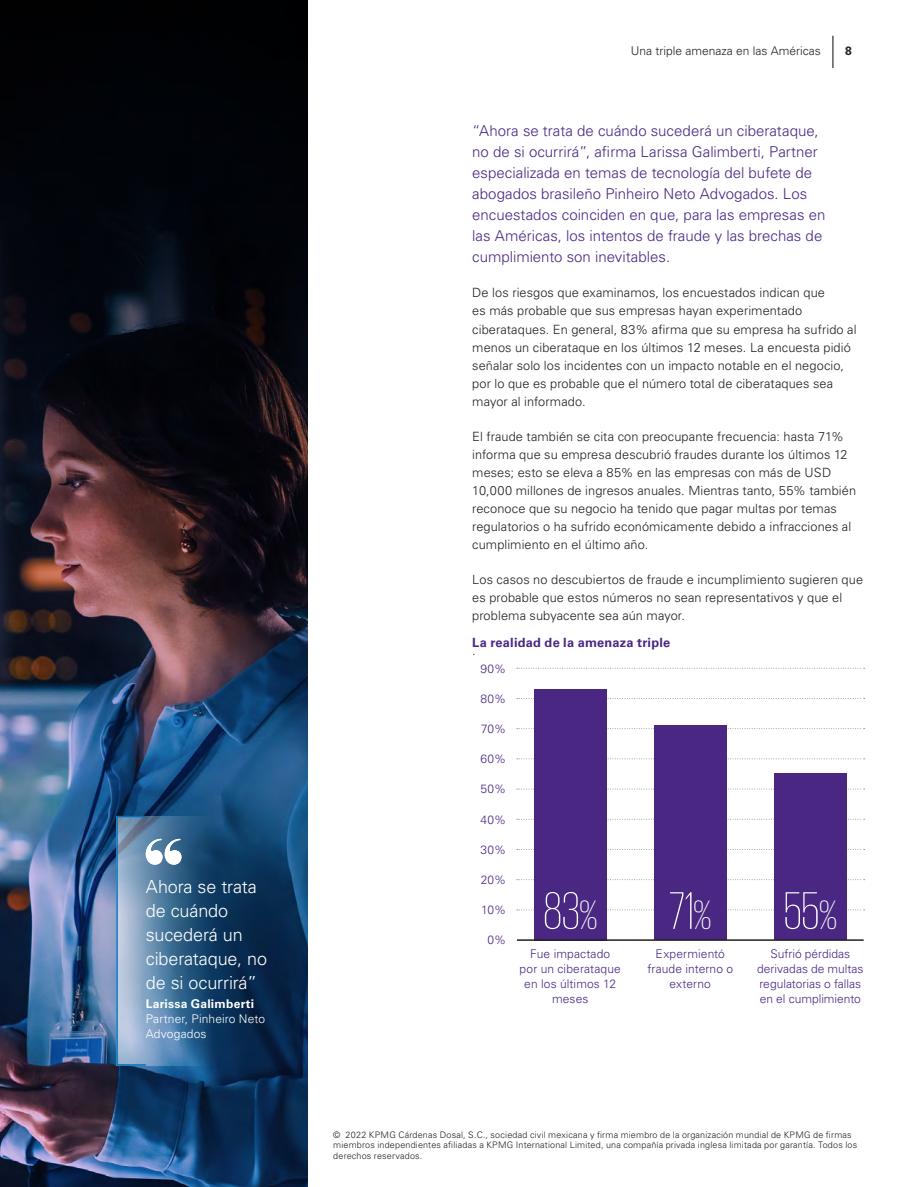
<style>
.page{position:relative;width:919px;height:1187px;background:#fff}
.page>*{position:absolute;margin:0;border:0;box-sizing:border-box;transform-origin:0 0}
.t1{font:200 54px "KPMG";color:#fff}
.t2{font:300 18px/24px "Univers LT Std";letter-spacing:-.005em;color:#fff}
.t3{font:300 15px/21px "Univers LT Std";color:#4a2783}
.t4{font:300 12.75px/18px "Univers LT Std";letter-spacing:.005em;color:#231f20}
.t5{font:700 12.75px "Univers LT Std";letter-spacing:.02em;color:#4a2783}
.t6{font:300 12px/15px "Univers LT Std";letter-spacing:.005em;color:#4a2783;text-align:center}
.t7{font:300 12px/15px "Univers LT Std";letter-spacing:.005em;color:#fff}
.t8{font:300 12px "Univers LT Std";color:#231f20}
.t9{font:700 12px "Univers LT Std";letter-spacing:.02em;color:#fff}
.t10{font:700 12px "Univers LT Std";color:#231f20}
.t11{font:300 9px/10.5px "Univers LT Std";letter-spacing:.02em;color:#231f20}
.s1{font-size:42px}
</style>
<div class="page">
<svg style="left:517px;top:909px;width:347px;height:1px"></svg>
<svg style="left:517px;top:879px;width:347px;height:1px"></svg>
<svg style="left:517px;top:849px;width:347px;height:1px"></svg>
<svg style="left:517px;top:818px;width:347px;height:1px"></svg>
<svg style="left:517px;top:788px;width:347px;height:1px"></svg>
<svg style="left:517px;top:758px;width:347px;height:1px"></svg>
<svg style="left:517px;top:728px;width:347px;height:1px"></svg>
<svg style="left:517px;top:698px;width:347px;height:1px"></svg>
<svg style="left:517px;top:667px;width:347px;height:1px"></svg>
<img style="left:0;top:726px;width:308px;height:460px">
<svg style="left:0;top:0;width:308px;height:726px;background:#19151e"></svg>
<svg style="left:119px;top:815px;width:189px;height:250px;background:#2d557a"></svg>
<div style="left:116px;top:815px;width:30px;height:250px;border:2px solid #0072bc"></div>
<svg style="left:146px;top:838px;width:35px;height:26px"></svg>
<div style="left:774px;top:773px;width:72px;height:167px;background:#4a2783"></div>
<div style="left:654px;top:725px;width:72px;height:215px;background:#4a2783"></div>
<div style="left:534px;top:689px;width:72px;height:251px;background:#4a2783"></div>
<hr style="left:517px;top:939px;width:346px;height:1px;background:#231f20">
<hr style="left:832px;top:36px;width:1px;height:32px;background:#231f20">
<h2 class="t2" style="left:146px;top:874px;width:123px">Ahora se trata de cuándo sucederá un ciberataque, no de si ocurrirá”</h2>
<p class="t9" style="left:146px;top:996px;width:110px">Larissa Galimberti</p>
<p class="t7" style="left:146px;top:1011px;width:121px">Partner, Pinheiro Neto<br>Advogados</p>
<p class="t8" style="left:630px;top:44px;width:191px">Una triple amenaza en las Américas</p>
<p class="t10" style="left:845px;top:44px;width:8px">8</p>
<p class="t3" style="left:472px;top:120px;width:354px">“Ahora se trata de cuándo sucederá un ciberataque, no de si ocurrirá”, afirma Larissa Galimberti, Partner especializada en temas de tecnología del bufete de abogados brasileño Pinheiro Neto Advogados. Los encuestados coinciden en que, para las empresas en las Américas, los intentos de fraude y las brechas de cumplimiento son inevitables.</p>
<p class="t4" style="left:472px;top:284px;width:386px">De los riesgos que examinamos, los encuestados indican que<br>es más probable que sus empresas hayan experimentado ciberataques. En general, 83% afirma que su empresa ha sufrido al menos un ciberataque en los últimos 12 meses. La encuesta pidió señalar solo los incidentes con un impacto notable en el negocio, por lo que es probable que el número total de ciberataques sea mayor al informado.</p>
<p class="t4" style="left:472px;top:427px;width:385px">El fraude también se cita con preocupante frecuencia: hasta 71% informa que su empresa descubrió fraudes durante los últimos 12 meses; esto se eleva a 85% en las empresas con más de USD 10,000 millones de ingresos anuales. Mientras tanto, 55% también reconoce que su negocio ha tenido que pagar multas por temas regulatorios o ha sufrido económicamente debido a infracciones al cumplimiento en el último año.</p>
<p class="t4" style="left:472px;top:570px;width:392px">Los casos no descubiertos de fraude e incumplimiento sugieren que es probable que estos números no sean representativos y que el problema subyacente sea aún mayor.</p>
<p class="t4" style="left:472px;top:641px;width:5px">.</p>
<p class="t5" style="left:472px;top:635px;width:199px">La realidad de la amenaza triple</p>
<p class="t6" style="left:480px;top:660px;width:27px">90%</p>
<p class="t6" style="left:480px;top:691px;width:27px">80%</p>
<p class="t6" style="left:481px;top:721px;width:27px">70%</p>
<p class="t6" style="left:480px;top:751px;width:27px">60%</p>
<p class="t6" style="left:480px;top:781px;width:27px">50%</p>
<p class="t6" style="left:480px;top:811px;width:27px">40%</p>
<p class="t6" style="left:480px;top:842px;width:27px">30%</p>
<p class="t6" style="left:480px;top:872px;width:27px">20%</p>
<p class="t6" style="left:481px;top:902px;width:27px">10%</p>
<p class="t6" style="left:487px;top:932px;width:20px">0%</p>
<h1 class="t1" style="left:543px;top:884px;width:56px">83<span class="s1">%</span></h1>
<h1 class="t1" style="left:669px;top:884px;width:44px">71<span class="s1">%</span></h1>
<h1 class="t1" style="left:783px;top:884px;width:55px">55<span class="s1">%</span></h1>
<p class="t6" style="left:519px;top:946px;width:103px">Fue impactado<br>por un ciberataque en los últimos 12 meses</p>
<p class="t6" style="left:647px;top:946px;width:87px">Expermientó fraude interno o externo</p>
<p class="t6" style="left:757px;top:946px;width:108px">Sufrió pérdidas derivadas de multas regulatorias o fallas en el cumplimiento</p>
<p class="t11" style="left:333px;top:1128px;width:525px">© 2022 KPMG Cárdenas Dosal, S.C., sociedad civil mexicana y firma miembro de la organización mundial de KPMG de firmas miembros independientes afiliadas a KPMG International Limited, una compañía privada inglesa limitada por garantía. Todos los derechos reservados.</p>
</div>
